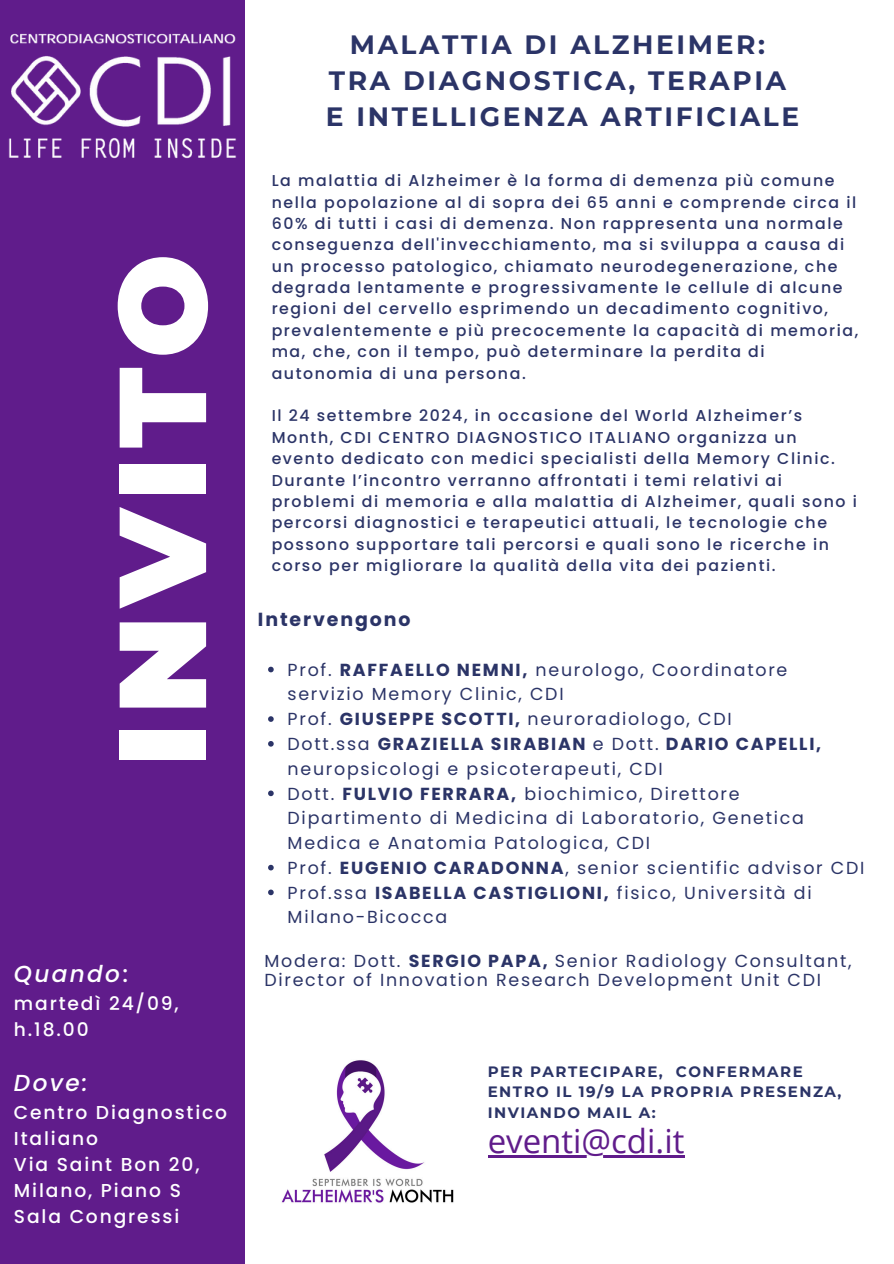
<style>
.page{position:relative;width:894px;height:1264px;background:#fff}
.page>*{position:absolute;margin:0;border:0;box-sizing:border-box;transform-origin:0 0}
.t1{font:900 123.45px "Montserrat";letter-spacing:.075em;color:#fff}
.t2{font:33px "Open Sans";color:#601c8b}
.t3{font:700 26.4px/36px "Montserrat";letter-spacing:.1em;color:#2b3467;text-align:center}
.t4{font:italic 500 23.1px "Poppins";letter-spacing:.1em;color:#fff}
.t5{font:700 18.9px "Poppins";letter-spacing:.1em;color:#2b3467}
.t6{font:500 18.6px/25.8px "Poppins";letter-spacing:.1em;color:#fff}
.t7{font:17.4px/24.8px "Poppins";letter-spacing:.1em;color:#2b3467}
.t8{font:500 15.75px/21.3px "Poppins";letter-spacing:.1em;color:#2b3467}
.t9{font:700 15px/20.2px "Montserrat";letter-spacing:.1em;color:#2b3467}
.s1{font-style:normal}
.s2{font-weight:700}
</style>
<div class="page">
<div style="left:0;top:0;width:245px;height:1263px;background:#601c8b"></div>
<img style="left:8px;top:33px;width:229px;height:126px">
<img style="left:281px;top:1060px;width:173px;height:143px">
<svg style="left:268px;top:666px;width:5px;height:6px"></svg>
<svg style="left:268px;top:716px;width:5px;height:6px"></svg>
<svg style="left:268px;top:741px;width:5px;height:5px"></svg>
<svg style="left:268px;top:790px;width:5px;height:6px"></svg>
<svg style="left:268px;top:864px;width:5px;height:6px"></svg>
<svg style="left:268px;top:889px;width:5px;height:6px"></svg>
<hr style="left:487px;top:1155px;width:197px;height:2px;background:#601c8b">
<h4 class="t1" style="left:86px;top:766px;width:514px;rotate:-90deg">INVITO</h4>
<p class="t4" style="left:14px;top:957px;width:116px">Quando<span class="s1">:</span></p>
<p class="t6" style="left:14px;top:990px;width:166px">martedì 24/09, h.18.00</p>
<p class="t4" style="left:14px;top:1066px;width:75px">Dove:</p>
<p class="t6" style="left:14px;top:1099px;width:214px">Centro Diagnostico<br>Italiano<br>Via Saint Bon 20,<br>Milano, Piano S</p>
<p class="t6" style="left:14px;top:1203px;width:167px">Sala Congressi</p>
<p class="t3" style="left:329px;top:27px;width:458px">MALATTIA DI ALZHEIMER:<br>TRA DIAGNOSTICA, TERAPIA</p>
<p class="t3" style="left:326px;top:99px;width:474px">E INTELLIGENZA ARTIFICIALE</p>
<p class="t8" style="left:271px;top:170px;width:588px">La malattia di Alzheimer è la forma di demenza più comune nella popolazione al di sopra dei 65 anni e comprende circa il 60% di tutti i casi di demenza. Non rappresenta una normale conseguenza dell'invecchiamento, ma si sviluppa a causa di un processo patologico, chiamato neurodegenerazione, che degrada lentamente e progressivamente le cellule di alcune regioni del cervello esprimendo un decadimento cognitivo, prevalentemente e più precocemente la capacità di memoria, ma, che, con il tempo, può determinare la perdita di autonomia di una persona.</p>
<h5 class="t8" style="left:271px;top:405px;width:564px">Il 24 settembre 2024, in occasione del World Alzheimer’s<br>Month, CDI CENTRO DIAGNOSTICO ITALIANO organizza un evento dedicato con medici specialisti della Memory Clinic.</h5>
<p class="t8" style="left:271px;top:469px;width:586px">Durante l’incontro verranno affrontati i temi relativi ai problemi di memoria e alla malattia di Alzheimer, quali sono i percorsi diagnostici e terapeutici attuali, le tecnologie che possono supportare tali percorsi e quali sono le ricerche in corso per migliorare la qualità della vita dei pazienti.</p>
<p class="t5" style="left:258px;top:606px;width:154px">Intervengono</p>
<p class="t7" style="left:287px;top:657px;width:501px">Prof. <span class="s2">RAFFAELLO NEMNI,</span> neurologo, Coordinatore servizio Memory Clinic, CDI</p>
<h3 class="t7" style="left:287px;top:706px;width:445px">Prof. <span class="s2">GIUSEPPE SCOTTI,</span> neuroradiologo, CDI</h3>
<p class="t7" style="left:287px;top:731px;width:535px">Dott.ssa <span class="s2">GRAZIELLA SIRABIAN</span> e Dott. <span class="s2">DARIO CAPELLI, </span>neuropsicologi e psicoterapeuti, CDI</p>
<p class="t7" style="left:287px;top:781px;width:518px">Dott. <span class="s2">FULVIO FERRARA,</span> biochimico, Direttore<br>Dipartimento di Medicina di Laboratorio, Genetica<br>Medica e Anatomia Patologica, CDI</p>
<p class="t7" style="left:287px;top:855px;width:578px">Prof. <span class="s2">EUGENIO CARADONNA</span>, senior scientific advisor CDI</p>
<p class="t7" style="left:287px;top:880px;width:525px">Prof.ssa <span class="s2">ISABELLA CASTIGLIONI,</span> fisico, Università di<br>Milano-Bicocca</p>
<h4 class="t7" style="left:264px;top:951px;width:588px;line-height:19.2px">Modera: Dott. <span class="s2">SERGIO PAPA,</span> Senior Radiology Consultant,<br>Director of Innovation Research Development Unit CDI</h4>
<h6 class="t9" style="left:487px;top:1061px;width:355px">PER PARTECIPARE, CONFERMARE<br>ENTRO IL 19/9 LA PROPRIA PRESENZA,<br>INVIANDO MAIL A:</h6>
<h2 class="t2" style="left:487px;top:1118px;width:198px">eventi@cdi.it</h2>
</div>
